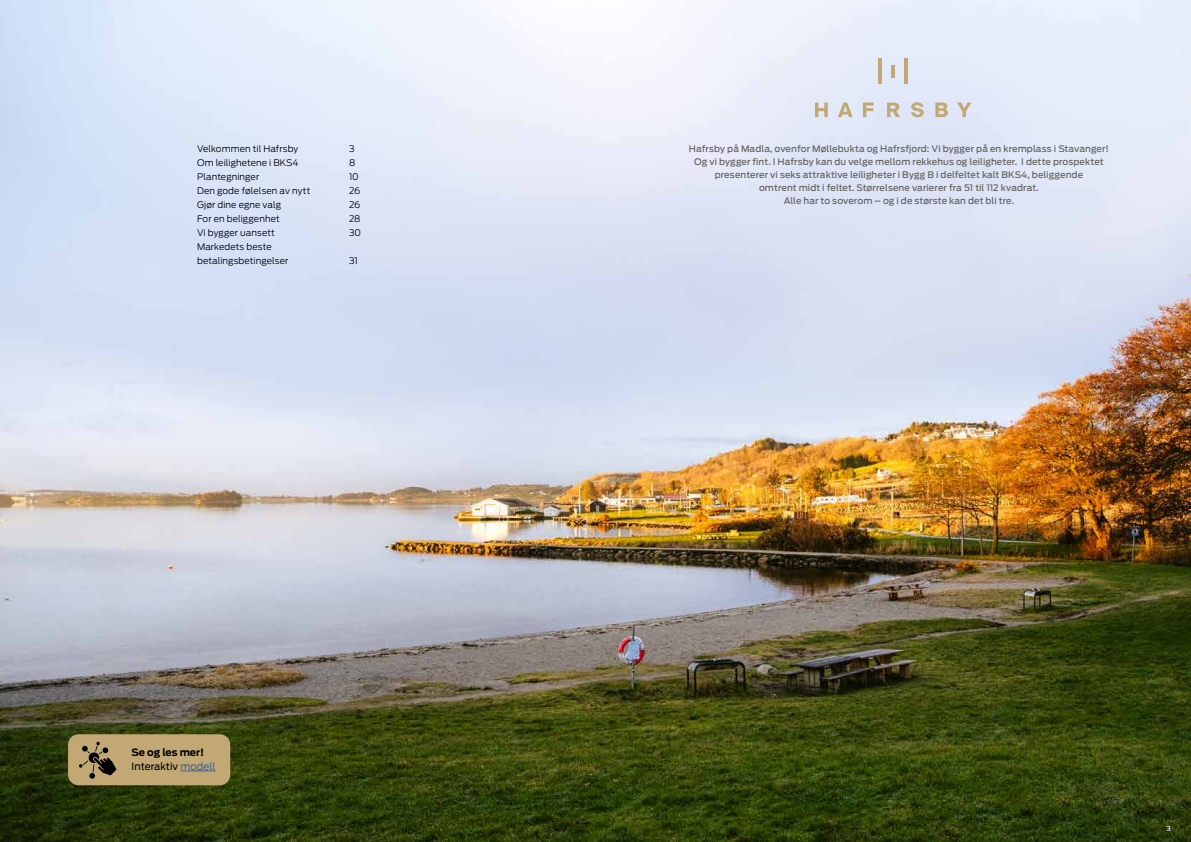
<style>
.page{position:relative;width:1191px;height:842px;background:#fff}
.page>*{position:absolute;margin:0;border:0;box-sizing:border-box;transform-origin:0 0}
.t1{font:700 10px/14px "Ford Antenna";color:#000}
.t2{font:500 9px/13px "Ford Antenna";letter-spacing:.005em;color:#6a6864;text-align:center}
.t3{font:300 9px/14px "Ford Antenna";letter-spacing:.005em;color:#000}
.t4{font:7px "Ford Antenna";color:#fff}
.s1{font-weight:400}
.s2{font-weight:400;color:#3b629b}
</style>
<div class="page">
<img style="left:0;top:0;width:1191px;height:842px">
<svg style="left:815px;top:103px;width:12px;height:14px"></svg>
<svg style="left:838px;top:103px;width:14px;height:14px"></svg>
<svg style="left:863px;top:103px;width:10px;height:14px"></svg>
<svg style="left:887px;top:103px;width:13px;height:14px"></svg>
<svg style="left:911px;top:102px;width:12px;height:15px"></svg>
<svg style="left:935px;top:103px;width:13px;height:14px"></svg>
<svg style="left:957px;top:103px;width:14px;height:14px"></svg>
<hr style="left:878px;top:59px;width:4px;height:25px;background:#c2a874">
<hr style="left:904px;top:59px;width:4px;height:25px;background:#c2a874">
<hr style="left:891px;top:65px;width:4px;height:13px;background:#c2a874">
<div style="left:68px;top:734px;width:162px;height:51px;background:#c2a874;border-radius:11px"></div>
<svg style="left:79px;top:742px;width:38px;height:37px"></svg>
<hr style="left:180px;top:771px;width:36px;height:1px;background:#3b629b">
<p class="t3" style="left:197px;top:140px;width:103px">Velkommen til Hafrsby</p>
<p class="t3" style="left:349px;top:140px;width:7px">3</p>
<p class="t3" style="left:197px;top:154px;width:103px">Om leilighetene i BKS4</p>
<p class="t3" style="left:349px;top:154px;width:8px">8</p>
<p class="t3" style="left:197px;top:168px;width:64px">Plantegninger</p>
<p class="t3" style="left:349px;top:168px;width:11px">10</p>
<p class="t3" style="left:197px;top:182px;width:115px">Den gode følelsen av nytt</p>
<p class="t3" style="left:349px;top:182px;width:13px">26</p>
<p class="t3" style="left:197px;top:196px;width:86px">Gjør dine egne valg</p>
<p class="t3" style="left:349px;top:196px;width:13px">26</p>
<p class="t3" style="left:197px;top:210px;width:84px">For en beliggenhet</p>
<p class="t3" style="left:349px;top:210px;width:13px">28</p>
<p class="t3" style="left:197px;top:224px;width:79px">Vi bygger uansett</p>
<p class="t3" style="left:349px;top:224px;width:13px">30</p>
<p class="t3" style="left:197px;top:238px;width:93px">Markedets beste betalingsbetingelser</p>
<p class="t3" style="left:349px;top:252px;width:10px">31</p>
<p class="t1" style="left:132px;top:744px;width:86px">Se og les mer!<br><span class="s1">Interaktiv</span> <span class="s2">modell</span></p>
<p class="t2" style="left:689px;top:141px;width:421px">Hafrsby på Madla, ovenfor Møllebukta og Hafrsfjord: Vi bygger på en kremplass i Stavanger!<br>Og vi bygger fint. I Hafrsby kan du velge mellom rekkehus og leiligheter. I dette prospektet presenterer vi seks attraktive leiligheter i Bygg B i delfeltet kalt BKS4, beliggende<br>omtrent midt i feltet. Størrelsene varierer fra 51 til 112 kvadrat.<br>Alle har to soverom – og i de største kan det bli tre.</p>
<p class="t4" style="left:1166px;top:823px;width:6px">3</p>
</div>
